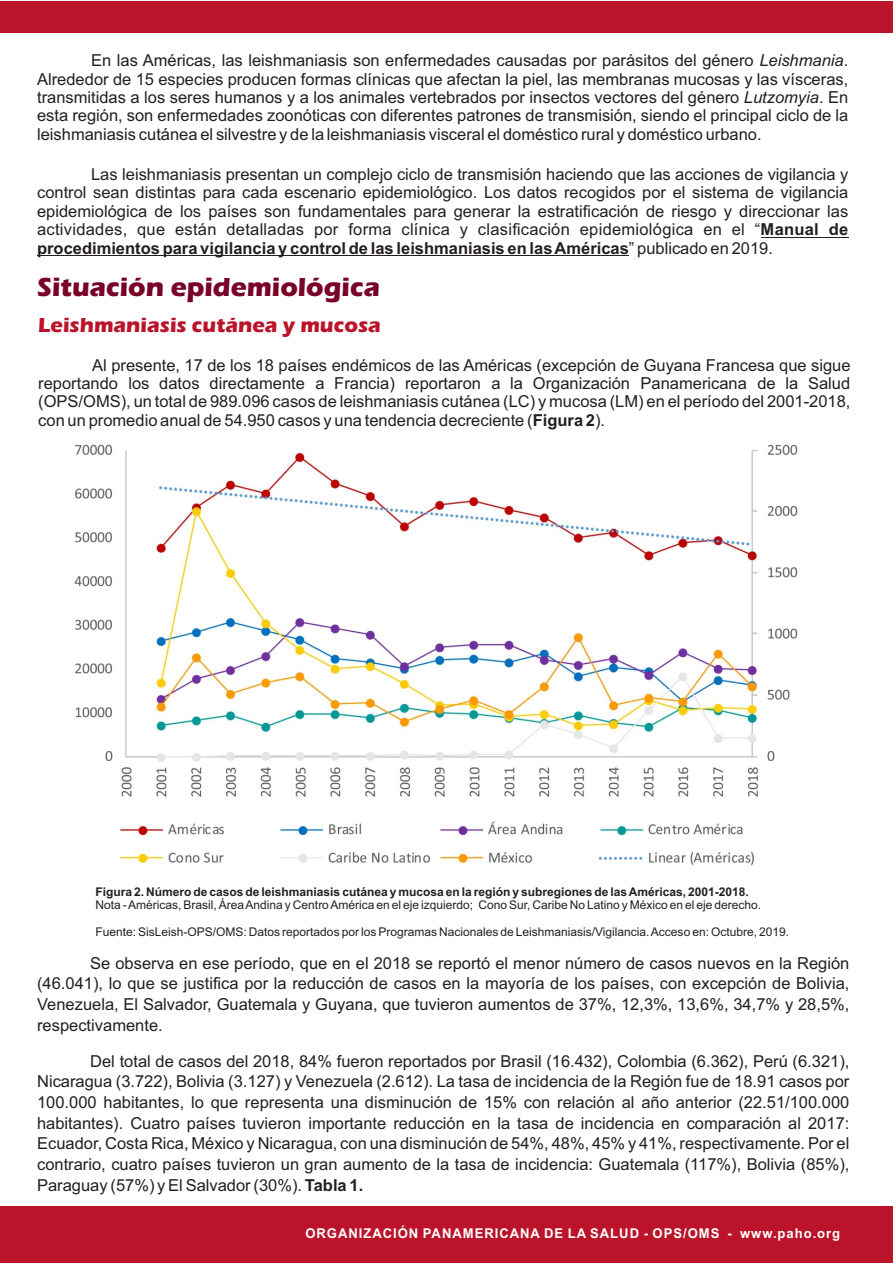
<style>
.page{position:relative;width:893px;height:1263px;background:#fff}
.page>*{position:absolute;margin:0;border:0;box-sizing:border-box;transform-origin:0 0}
.t1{font:700 27px "Eras ITC";color:#790227}
.t2{font:700 21px "Eras ITC";color:#bb142a}
.t3{font:16.5px/18.5px "Arial";color:#231f20;text-align:justify}
.t4{font:700 13.5px "Arial";letter-spacing:.075em;color:#fff}
.t5{font:12px "Arial";color:#231f20}
.t6{font:700 12px "Arial";color:#231f20}
.s1{font-style:italic}
.s2{font-weight:700}
</style>
<div class="page">
<div style="left:0;top:1px;width:893px;height:31px;background:#bb142a"></div>
<div style="left:0;top:1206px;width:893px;height:57px;background:#bb142a"></div>
<hr style="left:761px;top:237px;width:87px;height:1px;background:#231f20">
<hr style="left:37px;top:255px;width:592px;height:1px;background:#231f20">
<img style="left:74px;top:444px;width:724px;height:422px">
<p class="t3" style="left:37px;top:53px;width:813px;text-indent:54px">En las Américas, las leishmaniasis son enfermedades causadas por parásitos del género <span class="s1">Leishmania</span>.<br>Alrededor de 15 especies producen formas clínicas que afectan la piel, las membranas mucosas y las vísceras, transmitidas a los seres humanos y a los animales vertebrados por insectos vectores del género <span class="s1">Lutzomyia</span>. En esta región, son enfermedades zoonóticas con diferentes patrones de transmisión, siendo el principal ciclo de la leishmaniasis cutánea el silvestre y de la leishmaniasis visceral el doméstico rural y doméstico urbano.</p>
<p class="t3" style="left:37px;top:166px;width:813px;text-indent:54px">Las leishmaniasis presentan un complejo ciclo de transmisión haciendo que las acciones de vigilancia y control sean distintas para cada escenario epidemiológico. Los datos recogidos por el sistema de vigilancia epidemiológica de los países son fundamentales para generar la estratificación de riesgo y direccionar las actividades, que están detalladas por forma clínica y clasificación epidemiológica en el “<span class="s2">Manual de procedimientos para vigilancia y control de las leishmaniasis en las Américas</span>” publicado en 2019.</p>
<h1 class="t1" style="left:37px;top:278px;width:344px">Situación epidemiológica</h1>
<p class="t2" style="left:38px;top:318px;width:344px">Leishmaniasis cutánea y mucosa</p>
<p class="t3" style="left:38px;top:357px;width:814px;text-indent:54px">Al presente, 17 de los 18 países endémicos de las Américas (excepción de Guyana Francesa que sigue reportando los datos directamente a Francia) reportaron a la Organización Panamericana de la Salud (OPS/OMS), un total de 989.096 casos de leishmaniasis cutánea (LC) y mucosa (LM) en el período del 2001-2018, con un promedio anual de 54.950 casos y una tendencia decreciente (<span class="s2">Figura 2</span>).</p>
<p class="t6" style="left:96px;top:887px;width:655px">Figura 2. Número de casos de leishmaniasis cutánea y mucosa en la región y subregiones de las Américas, 2001-2018.</p>
<p class="t5" style="left:96px;top:900px;width:667px">Nota - Américas, Brasil, Área Andina y Centro América en el eje izquierdo; Cono Sur, Caribe No Latino y México en el eje derecho.</p>
<p class="t5" style="left:96px;top:927px;width:695px">Fuente: SisLeish-OPS/OMS: Datos reportados por los Programas Nacionales de Leishmaniasis/Vigilancia. Acceso en: Octubre, 2019.</p>
<p class="t3" style="left:37px;top:954px;width:814px;line-height:20.7px;text-indent:53px">Se observa en ese período, que en el 2018 se reportó el menor número de casos nuevos en la Región (46.041), lo que se justifica por la reducción de casos en la mayoría de los países, con excepción de Bolivia, Venezuela, El Salvador, Guatemala y Guyana, que tuvieron aumentos de 37%, 12,3%, 13,6%, 34,7% y 28,5%, respectivamente.</p>
<p class="t3" style="left:37px;top:1052px;width:814px;line-height:20.7px;text-indent:53px">Del total de casos del 2018, 84% fueron reportados por Brasil (16.432), Colombia (6.362), Perú (6.321), Nicaragua (3.722), Bolivia (3.127) y Venezuela (2.612). La tasa de incidencia de la Región fue de 18.91 casos por 100.000 habitantes, lo que representa una disminución de 15% con relación al año anterior (22.51/100.000 habitantes). Cuatro países tuvieron importante reducción en la tasa de incidencia en comparación al 2017:<br>Ecuador, Costa Rica, México y Nicaragua, con una disminución de 54%, 48%, 45% y 41%, respectivamente. Por el contrario, cuatro países tuvieron un gran aumento de la tasa de incidencia: Guatemala (117%), Bolivia (85%), Paraguay (57%) y El Salvador (30%). <span class="s2">Tabla 1.</span></p>
<p class="t4" style="left:305px;top:1228px;width:536px">ORGANIZACIÓN PANAMERICANA DE LA SALUD - OPS/OMS - www.paho.org</p>
</div>
